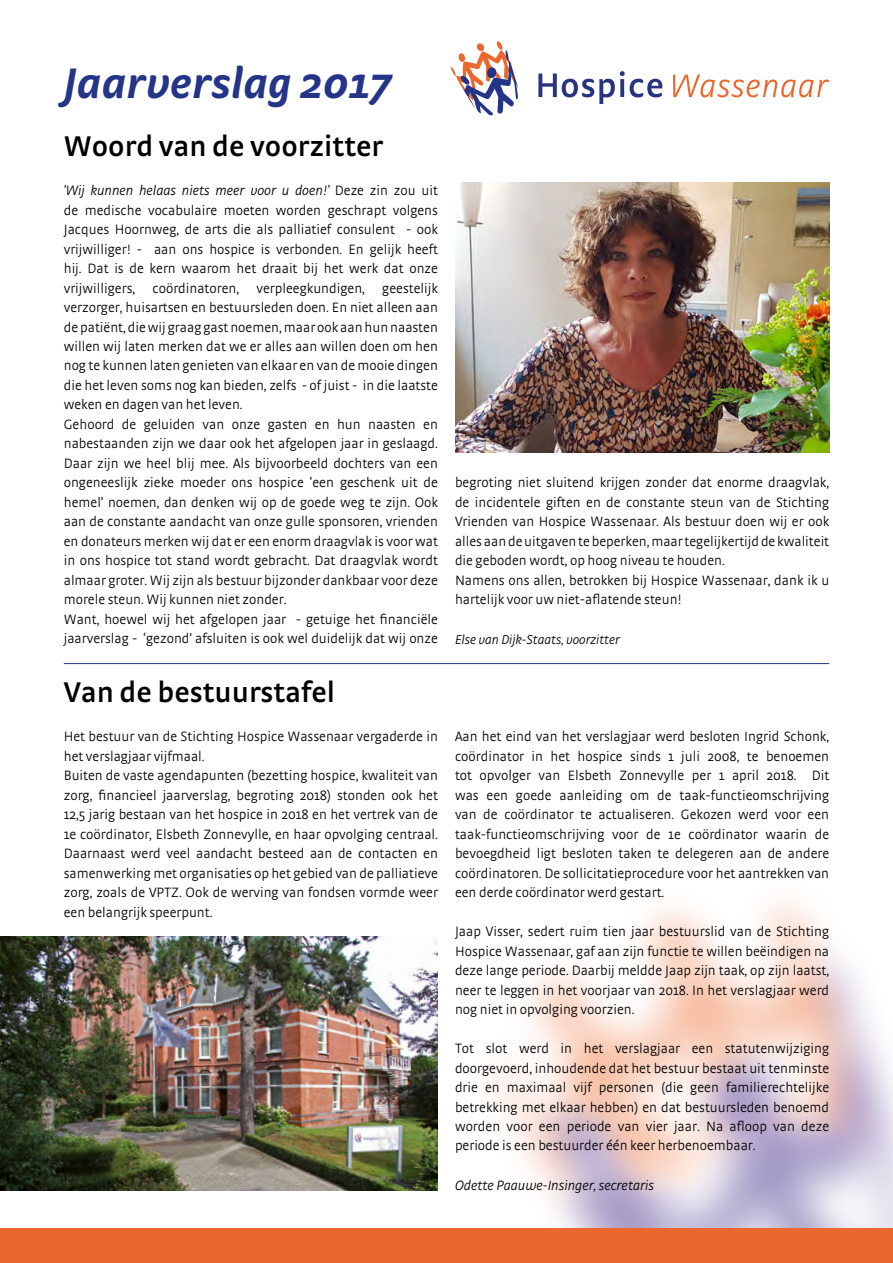
<style>
.page{position:relative;width:893px;height:1263px;background:#fff}
.page>*{position:absolute;margin:0;border:0;box-sizing:border-box;transform-origin:0 0}
.t1{font:italic 700 45px "Strada";color:#243588}
.t2{font:600 30px "Strada";color:#000}
.t3{font:300 14.25px/19.5px "Strada";color:#000}
.t4{font:italic 300 14.25px "Strada";color:#000}
.t5{font:italic 300 13.5px "Strada";color:#000}
.s1{font-style:italic}
</style>
<div class="page">
<img style="left:319px;top:899px;width:574px;height:330px">
<div style="left:0;top:1229px;width:893px;height:34px;background:#ec672e"></div>
<svg style="left:538px;top:71px;width:124px;height:33px"></svg>
<svg style="left:673px;top:75px;width:156px;height:22px"></svg>
<svg style="left:450px;top:41px;width:68px;height:75px"></svg>
<img style="left:0;top:936px;width:438px;height:255px">
<hr style="left:64px;top:663px;width:765px;height:1px;background:#243588">
<img style="left:455px;top:182px;width:374px;height:271px">
<h1 class="t1" style="left:64px;top:55px;width:330px">Jaarverslag 2017</h1>
<h2 class="t2" style="left:64px;top:129px;width:321px">Woord van de voorzitter</h2>
<p class="t3" style="left:64px;top:180px;width:376px"><span class="s1">‘Wij kunnen helaas niets meer voor u doen!’</span> Deze zin zou uit de medische vocabulaire moeten worden geschrapt volgens Jacques Hoornweg, de arts die als palliatief consulent - ook vrijwilliger! - aan ons hospice is verbonden. En gelijk heeft hij. Dat is de kern waarom het draait bij het werk dat onze vrijwilligers, coördinatoren, verpleegkundigen, geestelijk verzorger, huisartsen en bestuursleden doen. En niet alleen aan de patiënt, die wij graag gast noemen, maar ook aan hun naasten willen wij laten merken dat we er alles aan willen doen om hen nog te kunnen laten genieten van elkaar en van de mooie dingen die het leven soms nog kan bieden, zelfs - of juist - in die laatste weken en dagen van het leven.<br>Gehoord de geluiden van onze gasten en hun naasten en nabestaanden zijn we daar ook het afgelopen jaar in geslaagd.<br>Daar zijn we heel blij mee. Als bijvoorbeeld dochters van een ongeneeslijk zieke moeder ons hospice ‘een geschenk uit de hemel’ noemen, dan denken wij op de goede weg te zijn. Ook aan de constante aandacht van onze gulle sponsoren, vrienden en donateurs merken wij dat er een enorm draagvlak is voor wat in ons hospice tot stand wordt gebracht. Dat draagvlak wordt almaar groter. Wij zijn als bestuur bijzonder dankbaar voor deze morele steun. Wij kunnen niet zonder.<br>Want, hoewel wij het afgelopen jaar - getuige het financiële jaarverslag - ‘gezond’ afsluiten is ook wel duidelijk dat wij onze</p>
<p class="t3" style="left:455px;top:473px;width:376px">begroting niet sluitend krijgen zonder dat enorme draagvlak, de incidentele giften en de constante steun van de Stichting Vrienden van Hospice Wassenaar. Als bestuur doen wij er ook alles aan de uitgaven te beperken, maar tegelijkertijd de kwaliteit die geboden wordt, op hoog niveau te houden.<br>Namens ons allen, betrokken bij Hospice Wassenaar, dank ik u hartelijk voor uw niet-aflatende steun!</p>
<p class="t5" style="left:455px;top:631px;width:166px">Else van Dijk-Staats, voorzitter</p>
<h2 class="t2" style="left:64px;top:675px;width:273px">Van de bestuurstafel</h2>
<p class="t3" style="left:64px;top:726px;width:376px">Het bestuur van de Stichting Hospice Wassenaar vergaderde in het verslagjaar vijfmaal.<br>Buiten de vaste agendapunten (bezetting hospice, kwaliteit van zorg, financieel jaarverslag, begroting 2018) stonden ook het 12,5 jarig bestaan van het hospice in 2018 en het vertrek van de 1e coördinator, Elsbeth Zonnevylle, en haar opvolging centraal.<br>Daarnaast werd veel aandacht besteed aan de contacten en samenwerking met organisaties op het gebied van de palliatieve zorg, zoals de VPTZ. Ook de werving van fondsen vormde weer een belangrijk speerpunt.</p>
<p class="t3" style="left:455px;top:726px;width:376px;text-align:justify">Aan het eind van het verslagjaar werd besloten Ingrid Schonk, coördinator in het hospice sinds 1 juli 2008, te benoemen tot opvolger van Elsbeth Zonnevylle per 1 april 2018. Dit was een goede aanleiding om de taak-functieomschrijving van de coördinator te actualiseren. Gekozen werd voor een taak-functieomschrijving voor de 1e coördinator waarin de bevoegdheid ligt besloten taken te delegeren aan de andere coördinatoren. De sollicitatieprocedure voor het aantrekken van een derde coördinator werd gestart.</p>
<p class="t3" style="left:455px;top:921px;width:376px;text-align:justify">Jaap Visser, sedert ruim tien jaar bestuurslid van de Stichting Hospice Wassenaar, gaf aan zijn functie te willen beëindigen na deze lange periode. Daarbij meldde Jaap zijn taak, op zijn laatst, neer te leggen in het voorjaar van 2018. In het verslagjaar werd nog niet in opvolging voorzien.</p>
<p class="t3" style="left:455px;top:1038px;width:376px;text-align:justify">Tot slot werd in het verslagjaar een statutenwijziging doorgevoerd, inhoudende dat het bestuur bestaat uit tenminste drie en maximaal vijf personen (die geen familierechtelijke betrekking met elkaar hebben) en dat bestuursleden benoemd worden voor een periode van vier jaar. Na afloop van deze periode is een bestuurder één keer herbenoembaar.</p>
<p class="t4" style="left:455px;top:1177px;width:201px">Odette Paauwe-Insinger, secretaris</p>
</div>
